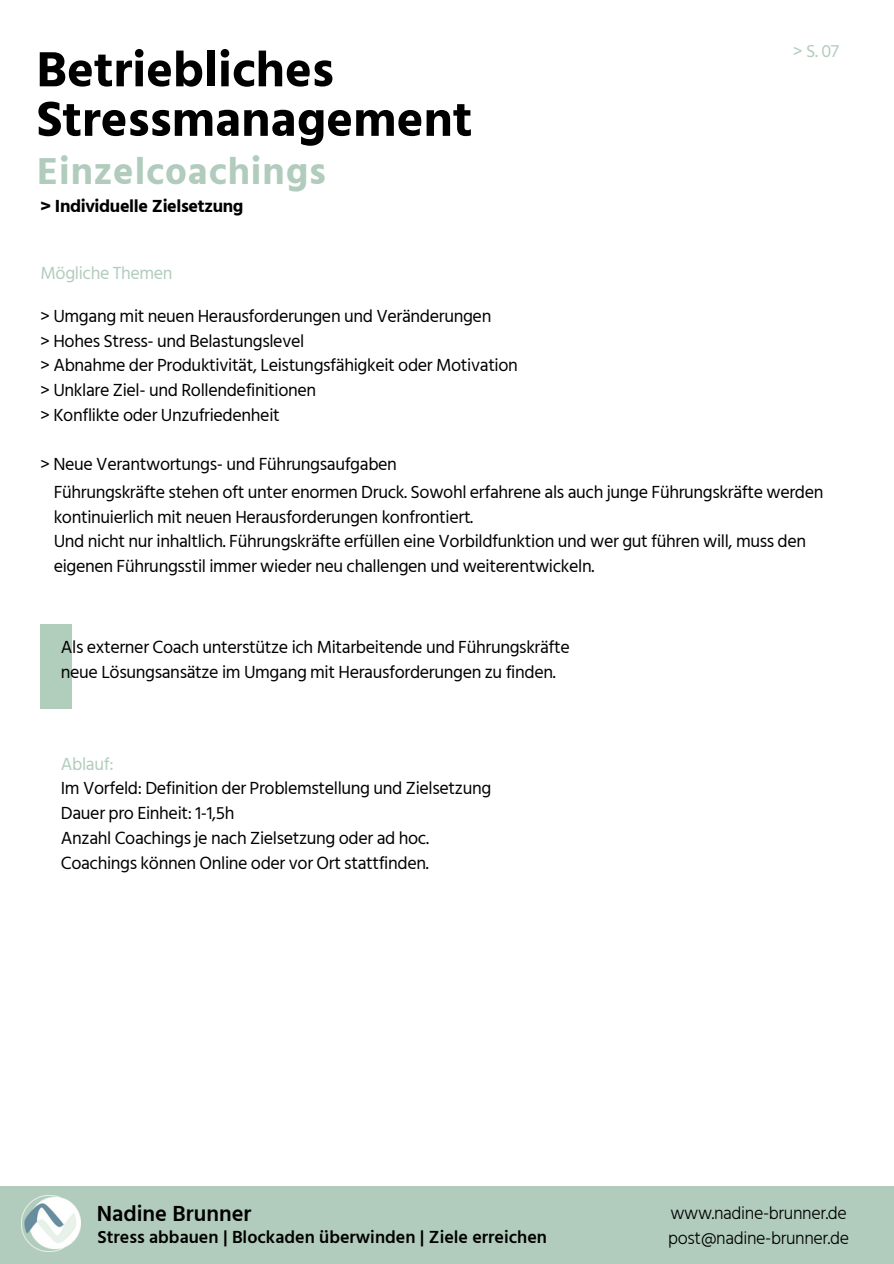
<style>
.page{position:relative;width:894px;height:1264px;background:#fff}
.page>*{position:absolute;margin:0;border:0;box-sizing:border-box;transform-origin:0 0}
.t1{font:700 50.55px/49.5px "Hind Siliguri";color:#000}
.t2{font:700 38.55px "Hind Siliguri";letter-spacing:.025em;color:#b1ccbc}
.t3{font:600 22.35px "Hind Siliguri";color:#000}
.t4{font:18px/24.8px "Hind Siliguri";letter-spacing:-.02em;color:#000}
.t5{font:600 18px "Hind Siliguri";color:#000}
.t6{font:300 18px "Hind Siliguri";letter-spacing:-.02em;color:#000}
.t7{font:700 18px "Hind Siliguri";letter-spacing:-.02em;color:#000}
.t8{font:18px "Hind Siliguri";letter-spacing:-.02em;color:#b1ccbc}
.t9{font:18px "Hind Siliguri";letter-spacing:-.02em;color:#b1cdbc}
</style>
<div class="page">
<div style="left:40px;top:624px;width:32px;height:84px;background:#b1cdbc"></div>
<div style="left:0;top:1186px;width:893px;height:77px;background:#b1ccbc"></div>
<img style="left:22px;top:1195px;width:58px;height:56px">
<p class="t1" style="left:36px;top:44px;width:437px">Betriebliches<br>Stressmanagement</p>
<p class="t2" style="left:37px;top:148px;width:290px">Einzelcoachings</p>
<p class="t7" style="left:40px;top:195px;width:204px">&gt; Individuelle Zielsetzung</p>
<h1 class="t8" style="left:40px;top:263px;width:134px">Mögliche Themen</h1>
<h2 class="t4" style="left:40px;top:303px;width:452px">&gt; Umgang mit neuen Herausforderungen und Veränderungen</h2>
<h5 class="t4" style="left:40px;top:328px;width:265px">&gt; Hohes Stress- und Belastungslevel</h5>
<h4 class="t4" style="left:40px;top:353px;width:479px">&gt; Abnahme der Produktivität, Leistungsfähigkeit oder Motivation</h4>
<p class="t4" style="left:40px;top:377px;width:277px">&gt; Unklare Ziel- und Rollendefinitionen</p>
<p class="t4" style="left:40px;top:402px;width:241px">&gt; Konflikte oder Unzufriedenheit</p>
<p class="t4" style="left:40px;top:452px;width:358px">&gt; Neue Verantwortungs- und Führungsaufgaben</p>
<p class="t8" style="left:793px;top:40px;width:47px">&gt;S.07</p>
<p class="t4" style="left:54px;top:479px;width:771px">Führungskräfte stehen oft unter enormen Druck. Sowohl erfahrene als auch junge Führungskräfte werden kontinuierlich mit neuen Herausforderungen konfrontiert.</p>
<p class="t4" style="left:54px;top:529px;width:753px">Und nicht nur inhaltlich. Führungskräfte erfüllen eine Vorbildfunktion und wer gut führen will, muss den eigenen Führungsstil immer wieder neu challengen und weiterentwickeln.</p>
<p class="t4" style="left:61px;top:634px;width:510px">Als externer Coach unterstütze ich Mitarbeitende und Führungskräfte neue Lösungsansätze im Umgang mit Herausforderungen zu finden.</p>
<p class="t9" style="left:61px;top:753px;width:54px">Ablauf:</p>
<p class="t4" style="left:61px;top:776px;width:432px">Im Vorfeld: Definition der Problemstellung und Zielsetzung</p>
<p class="t4" style="left:61px;top:800px;width:175px">Dauer pro Einheit: 1-1,5h</p>
<p class="t4" style="left:61px;top:825px;width:369px">Anzahl Coachings je nach Zielsetzung oder ad hoc.</p>
<p class="t4" style="left:61px;top:850px;width:369px">Coachings können Online oder vor Ort stattfinden.</p>
<p class="t3" style="left:97px;top:1200px;width:156px">Nadine Brunner</p>
<p class="t5" style="left:97px;top:1225px;width:451px">Stress abbauen | Blockaden überwinden | Ziele erreichen</p>
<h5 class="t6" style="left:670px;top:1202px;width:178px">www.nadine-brunner.de</h5>
<p class="t6" style="left:668px;top:1227px;width:182px">post@nadine-brunner.de</p>
</div>
